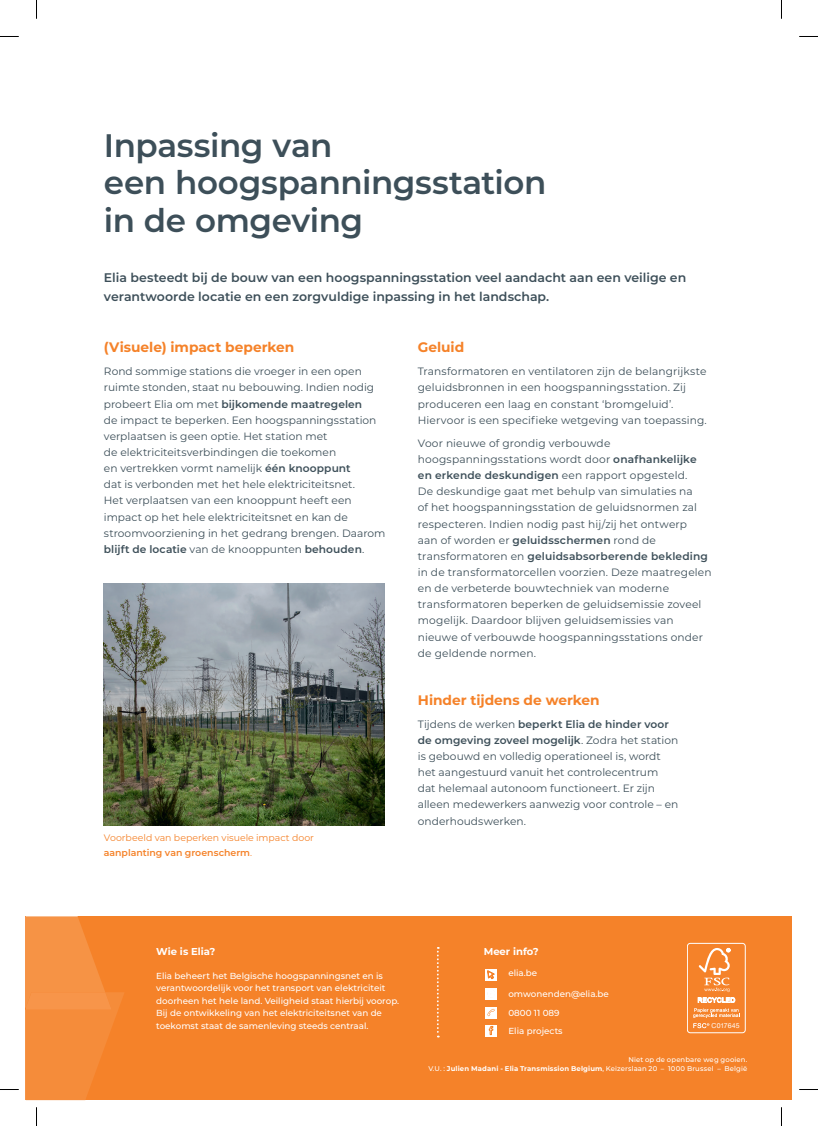
<style>
.page{position:relative;width:818px;height:1126px;background:#fff}
.page>*{position:absolute;margin:0;border:0;box-sizing:border-box;transform-origin:0 0}
.t1{font:600 32.5px/37.5px "Montserrat";letter-spacing:-.01em;color:#3d4f59}
.t2{font:700 13.75px "Montserrat";color:#f58229}
.t3{font:600 12.5px/18.8px "Montserrat";color:#3d4f59}
.t4{font:10.62px/16.1px "Montserrat";letter-spacing:.005em;color:#3d4f59}
.t5{font:700 10px "Montserrat";color:#fff}
.t6{font:9.38px/14.2px "Montserrat";color:#f58229}
.t7{font:500 8.75px/12.5px "Montserrat";color:#fff}
.t8{font:500 6.88px/8.8px "Montserrat";letter-spacing:.015em;color:#fff;text-align:right}
.t9{font:6.88px "Helvetica Neue";letter-spacing:.01em;color:#fff}
.s1{font-weight:600}
.s2{font-weight:700}
</style>
<div class="page">
<div style="left:26px;top:916px;width:765px;height:183px;background:#f58229"></div>
<svg style="left:26px;top:916px;width:98px;height:183px"></svg>
<svg style="left:437px;top:947px;width:1px;height:90px"></svg>
<div style="left:485px;top:987px;width:11px;height:12px;background:#fff"></div>
<div style="left:485px;top:1006px;width:11px;height:12px;background:#fff"></div>
<svg style="left:487px;top:1009px;width:7px;height:7px"></svg>
<div style="left:484px;top:968px;width:12px;height:12px;background:#fff"></div>
<svg style="left:487px;top:970px;width:7px;height:8px"></svg>
<svg style="left:485px;top:1025px;width:11px;height:11px"></svg>
<svg style="left:488px;top:1025px;width:5px;height:9px"></svg>
<div style="left:686px;top:942px;width:59px;height:90px;border:1px solid #fff;border-radius:3px"></div>
<svg style="left:698px;top:947px;width:32px;height:44px"></svg>
<svg style="left:697px;top:997px;width:37px;height:5px"></svg>
<svg style="left:693px;top:1008px;width:46px;height:9px"></svg>
<svg style="left:693px;top:1023px;width:17px;height:4px"></svg>
<img style="left:104px;top:583px;width:280px;height:242px">
<svg style="left:0;top:36px;width:19px;height:1px"></svg>
<svg style="left:799px;top:36px;width:18px;height:1px"></svg>
<svg style="left:0;top:1089px;width:19px;height:1px"></svg>
<svg style="left:799px;top:1089px;width:18px;height:1px"></svg>
<svg style="left:36px;top:0;width:1px;height:19px"></svg>
<svg style="left:36px;top:1107px;width:1px;height:18px"></svg>
<h1 class="t1" style="left:104px;top:125px;width:444px">Inpassing van<br>een hoogspanningsstation in de omgeving</h1>
<p class="t3" style="left:104px;top:267px;width:583px">Elia besteedt bij de bouw van een hoogspanningsstation veel aandacht aan een veilige en verantwoorde locatie en een zorgvuldige inpassing in het landschap.</p>
<p class="t2" style="left:104px;top:337px;width:192px">(Visuele) impact beperken</p>
<p class="t4" style="left:104px;top:363px;width:283px">Rond sommige stations die vroeger in een open ruimte stonden, staat nu bebouwing. Indien nodig probeert Elia om met <span class="s1">bijkomende maatregelen<br></span>de impact te beperken. Een hoogspanningsstation verplaatsen is geen optie. Het station met<br>de elektriciteitsverbindingen die toekomen<br>en vertrekken vormt namelijk <span class="s1">één knooppunt<br></span>dat is verbonden met het hele elektriciteitsnet.<br>Het verplaatsen van een knooppunt heeft een impact op het hele elektriciteitsnet en kan de stroomvoorziening in het gedrang brengen. Daarom <span class="s1">blijft de locatie</span> van de knooppunten <span class="s1">behouden</span>.</p>
<p class="t2" style="left:417px;top:337px;width:48px">Geluid</p>
<p class="t4" style="left:417px;top:363px;width:290px">Transformatoren en ventilatoren zijn de belangrijkste geluidsbronnen in een hoogspanningsstation. Zij produceren een laag en constant ‘bromgeluid’.<br>Hiervoor is een specifieke wetgeving van toepassing.</p>
<p class="t4" style="left:417px;top:434px;width:295px">Voor nieuwe of grondig verbouwde hoogspanningsstations wordt door <span class="s1">onafhankelijke en erkende deskundigen</span> een rapport opgesteld.<br>De deskundige gaat met behulp van simulaties na<br>of het hoogspanningsstation de geluidsnormen zal respecteren. Indien nodig past hij/zij het ontwerp<br>aan of worden er <span class="s1">geluidsschermen</span> rond de transformatoren en <span class="s1">geluidsabsorberende bekleding </span>in de transformatorcellen voorzien. Deze maatregelen en de verbeterde bouwtechniek van moderne transformatoren beperken de geluidsemissie zoveel mogelijk. Daardoor blijven geluidsemissies van nieuwe of verbouwde hoogspanningsstations onder de geldende normen.</p>
<p class="t2" style="left:417px;top:689px;width:183px">Hinder tijdens de werken</p>
<p class="t4" style="left:417px;top:715px;width:262px">Tij dens de werken <span class="s1">beperkt Elia de hinder voor de omgeving zoveel mogelijk</span>. Zodra het station is gebouwd en volledig operationeel is, wordt het aangestuurd vanuit het controlecentrum dat helemaal autonoom functioneert. Er zijn alleen medewerkers aanwezig voor controle – en onderhoudswerken.</p>
<p class="t6" style="left:104px;top:830px;width:211px">Voorbeeld van beperken visuele impact door <span class="s1">aanplanting van groenscherm</span>.</p>
<p class="t5" style="left:156px;top:944px;width:61px">Wie is Elia?</p>
<p class="t5" style="left:483px;top:944px;width:57px">Meer info?</p>
<p class="t7" style="left:156px;top:968px;width:244px">Elia beheert het Belgische hoogspanningsnet en is verantwoordelijk voor het transport van elektriciteit doorheen het hele land. Veiligheid staat hierbij voorop.<br>Bij de ontwikkeling van het elektriciteitsnet van de toekomst staat de samenleving steeds centraal.</p>
<p class="t8" style="left:428px;top:1054px;width:320px">Niet op de openbare weg gooien.<br>V.U. : <span class="s2">Julien Madani - Elia Transmission Belgium</span>, Keizerslaan 20 – 1000 Brussel – België</p>
<p class="t7" style="left:508px;top:966px;width:30px">elia.be</p>
<p class="t7" style="left:508px;top:983px;width:102px;line-height:19px">omwonenden@elia.be<br>0800 11 089</p>
<p class="t9" style="left:711px;top:1020px;width:30px">C017645</p>
<p class="t7" style="left:508px;top:1023px;width:56px">Elia projects</p>
</div>
